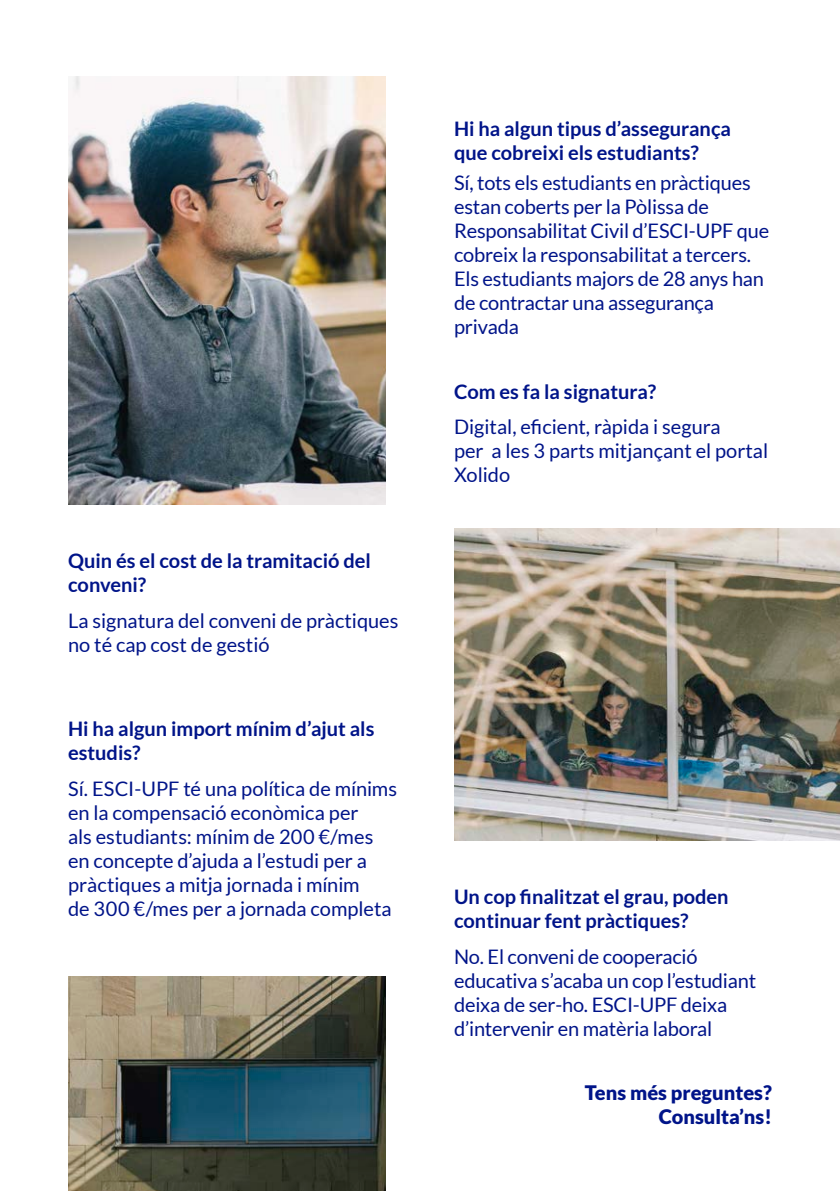
<style>
.page{position:relative;width:840px;height:1191px;background:#fff}
.page>*{position:absolute;margin:0;border:0;box-sizing:border-box;transform-origin:0 0}
.t1{font:20px/24px "Lato";letter-spacing:-.01em;color:#001489}
.t2{font:700 20px/24px "Lato";color:#001489}
.t3{font:900 20px/24px "Lato";color:#001489;text-align:right}
</style>
<div class="page">
<img style="left:68px;top:77px;width:318px;height:427px">
<img style="left:454px;top:528px;width:385px;height:312px">
<img style="left:68px;top:977px;width:318px;height:214px">
<p class="t2" style="left:68px;top:549px;width:304px">Quin és el cost de la tramitació del conveni?</p>
<p class="t1" style="left:68px;top:608px;width:332px">La signatura del conveni de pràctiques no té cap cost de gestió</p>
<p class="t2" style="left:68px;top:717px;width:308px">Hi ha algun import mínim d’ajut als estudis?</p>
<p class="t1" style="left:68px;top:776px;width:330px">Sí. ESCI-UPF té una política de mínims en la compensació econòmica per<br>als estudiants: mínim de 200 €/mes en concepte d’ajuda a l’estudi per a pràctiques a mitja jornada i mínim<br>de 300 €/mes per a jornada completa</p>
<p class="t2" style="left:454px;top:117px;width:278px">Hi ha algun tipus d’assegurança</p>
<p class="t2" style="left:454px;top:141px;width:246px">que cobreixi els estudiants?</p>
<p class="t1" style="left:454px;top:170px;width:316px">Sí, tots els estudiants en pràctiques estan coberts per la Pòlissa de Responsabilitat Civil d’ESCI-UPF que cobreix la responsabilitat a tercers.</p>
<p class="t1" style="left:454px;top:266px;width:311px">Els estudiants majors de 28 anys han de contractar una assegurança privada</p>
<p class="t2" style="left:454px;top:379px;width:204px">Com es fa la signatura?</p>
<p class="t1" style="left:454px;top:414px;width:315px">Digital, eficient, ràpida i segura<br>per a les 3 parts mitjançant el portal<br>Xolido</p>
<p class="t2" style="left:454px;top:885px;width:276px">Un cop finalitzat el grau, poden continuar fent pràctiques?</p>
<p class="t1" style="left:454px;top:944px;width:303px">No. El conveni de cooperació educativa s’acaba un cop l’estudiant deixa de ser-ho. ESCI-UPF deixa d’intervenir en matèria laboral</p>
<p class="t3" style="left:584px;top:1080px;width:188px">Tens més preguntes?<br>Consulta’ns!</p>
</div>
